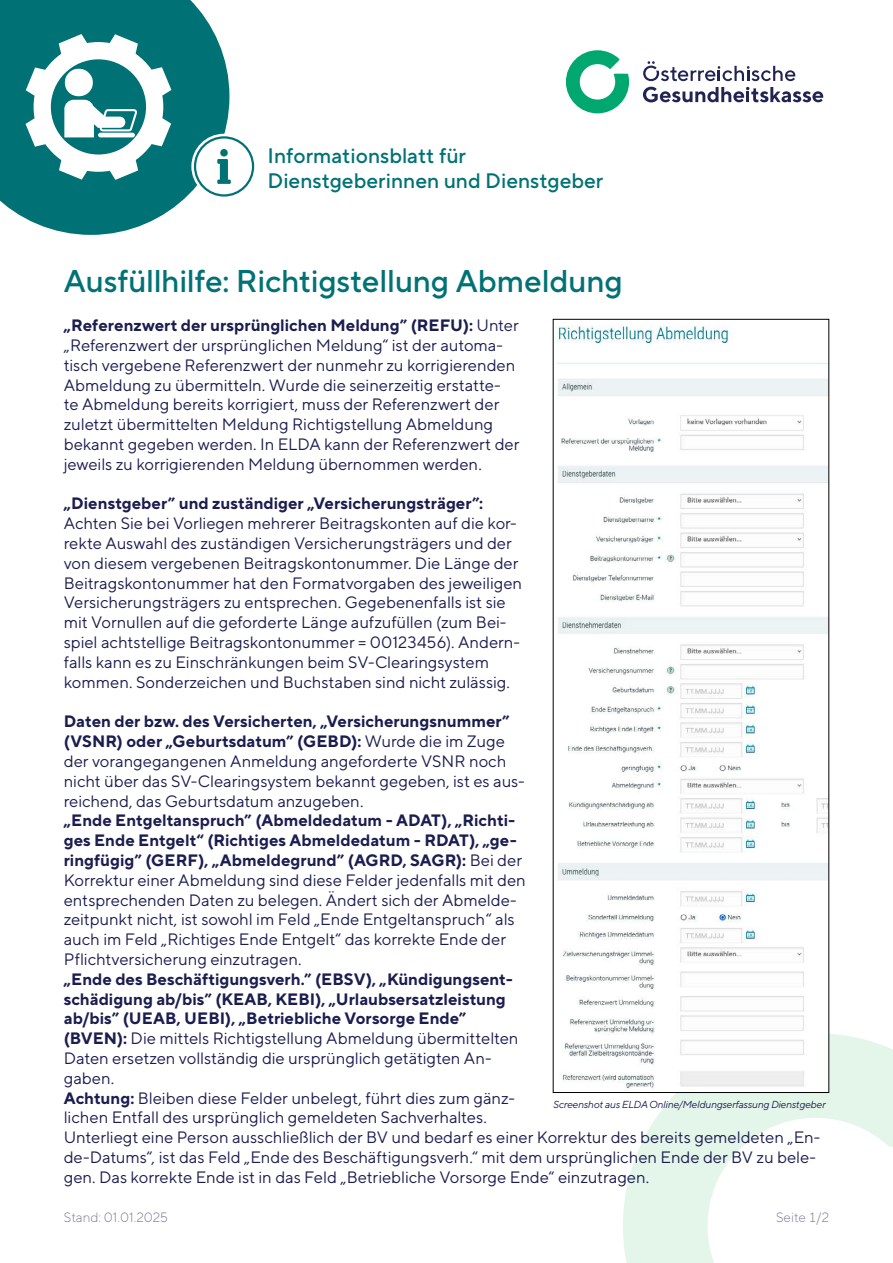
<style>
.page{position:relative;width:893px;height:1263px;background:#fff}
.page>*{position:absolute;margin:0;border:0;box-sizing:border-box;transform-origin:0 0}
.Ueberschrift{font:500 31.5px "TT Norms Pro";letter-spacing:-.01em;color:#007275}
.t1{font:500 21px/25.2px "TT Norms Pro";color:#007275}
.Lauftext{font:16.5px/19.8px "TT Norms Pro";color:#1c1d4f}
.Lauftext_Abstand_vor{font:16.5px/19.8px "TT Norms Pro";color:#1c1d4f}
.Lauftext-2{font:700 16.5px/19.8px "TT Norms Pro";letter-spacing:.005em;color:#1c1d4f}
.t2{font:300 13.5px "TT Norms Pro";color:#807798}
.t3{font:italic 10.2px "TT Norms Pro";letter-spacing:-.02em;color:#1c1d4f}
.s1{font-weight:700}
.s2{font-weight:400}
</style>
<div class="page">
<svg style="left:0;top:0;width:229px;height:235px;fill:#007275"></svg>
<svg style="left:26px;top:34px;width:145px;height:146px"></svg>
<svg style="left:623px;top:1033px;width:270px;height:230px"></svg>
<svg style="left:566px;top:50px;width:63px;height:63px"></svg>
<svg style="left:643px;top:87px;width:180px;height:15px"></svg>
<svg style="left:643px;top:61px;width:152px;height:20px"></svg>
<div style="left:191px;top:134px;width:66px;height:65px;border:4px solid #fff;border-radius:50%"></div>
<div style="left:195px;top:137px;width:58px;height:58px;background:#fff;border-radius:50%"></div>
<div style="left:194px;top:136px;width:60px;height:61px;border:2px solid #007275;border-radius:50%"></div>
<svg style="left:217px;top:149px;width:14px;height:35px"></svg>
<img style="left:556px;top:325px;width:271px;height:766px">
<p class="t1" style="left:268px;top:142px;width:337px">Informationsblatt für<br>Dienstgeberinnen und Dienstgeber</p>
<h1 class="Ueberschrift" style="left:64px;top:260px;width:560px">Ausfüllhilfe: Richtigstellung Abmeldung</h1>
<p class="Lauftext" style="left:64px;top:315px;width:457px"><span class="s1">„Referenzwert der ursprünglichen Meldung” (REFU):</span> Unter „Referenzwert der ursprünglichen Meldung“ ist der automa&shy;tisch vergebene Referenzwert der nunmehr zu korrigierenden Abmeldung zu übermitteln. Wurde die seinerzeitig erstatte&shy;te Abmeldung bereits korrigiert, muss der Referenzwert der zuletzt übermittelten Meldung Richtigstellung Abmeldung bekannt gegeben werden. In ELDA kann der Referenzwert der jeweils zu korrigierenden Meldung übernommen werden.</p>
<p class="Lauftext_Abstand_vor" style="left:64px;top:493px;width:460px"><span class="s1">„Dienstgeber” und zuständiger „Versicherungsträger”:<br></span>Achten Sie bei Vorliegen mehrerer Beitragskonten auf die kor&shy;rekte Auswahl des zuständigen Versicherungsträgers und der von diesem vergebenen Beitragskontonummer. Die Länge der Beitragskontonummer hat den Formatvorgaben des jeweiligen Versicherungsträgers zu entsprechen. Gegebenenfalls ist sie mit Vornullen auf die geforderte Länge aufzufüllen (zum Bei&shy;spiel achtstellige Beitragskontonummer = 00123456). Andern&shy;falls kann es zu Einschränkungen beim SV-Clearingsystem kommen. Sonderzeichen und Buchstaben sind nicht zulässig.</p>
<p class="Lauftext_Abstand_vor" style="left:64px;top:711px;width:462px"><span class="s1">Daten der bzw. des Versicherten, „Versicherungsnummer” (VSNR) oder „Geburtsdatum” (GEBD):</span> Wurde die im Zuge der vorangegangenen Anmeldung angeforderte VSNR noch nicht über das SV-Clearingsystem bekannt gegeben, ist es aus&shy;reichend, das Geburtsdatum anzugeben.</p>
<p class="Lauftext" style="left:64px;top:810px;width:464px"><span class="s1">„Ende Entgeltanspruch” (Abmeldedatum - ADAT), „Richti&shy;ges Ende Entgelt“ (Richtiges Abmeldedatum - RDAT), „ge&shy;ringfügig” (GERF), „Abmeldegrund” (AGRD, SAGR):</span> Bei der Korrektur einer Abmeldung sind diese Felder jedenfalls mit den entsprechenden Daten zu belegen. Ändert sich der Abmelde&shy;zeitpunkt nicht, ist sowohl im Feld „Ende Entgeltanspruch“ als auch im Feld „Richtiges Ende Entgelt“ das korrekte Ende der Pflichtversicherung einzutragen.</p>
<p class="Lauftext-2" style="left:64px;top:968px;width:456px">„Ende des Beschäftigungsverh.” (EBSV), „Kündigungsent&shy;schädigung ab/bis” (KEAB, KEBI), „Urlaubsersatzleistung ab/bis” (UEAB, UEBI), „Betriebliche Vorsorge Ende” (BVEN): <span class="s2">Die mittels Richtigstellung Abmeldung übermittelten Daten ersetzen vollständig die ursprünglich getätigten An&shy;gaben.</span></p>
<p class="Lauftext" style="left:64px;top:1087px;width:453px"><span class="s1">Achtung:</span> Bleiben diese Felder unbelegt, führt dies zum gänz&shy;lichen Entfall des ursprünglich gemeldeten Sachverhaltes.</p>
<p class="Lauftext" style="left:64px;top:1127px;width:758px">Unterliegt eine Person ausschließlich der BV und bedarf es einer Korrektur des bereits gemeldeten „En&shy;de-Datums“, ist das Feld „Ende des Beschäftigungsverh.“ mit dem ursprünglichen Ende der BV zu bele&shy;gen. Das korrekte Ende ist in das Feld „Betriebliche Vorsorge Ende“ einzutragen.</p>
<p class="t3" style="left:553px;top:1098px;width:274px">Screenshot aus ELDA Online/Meldungserfassung Dienstgeber</p>
<p class="t2" style="left:64px;top:1209px;width:106px">Stand: 01.01.2025</p>
<p class="t2" style="left:776px;top:1209px;width:55px">Seite 1/2</p>
</div>
